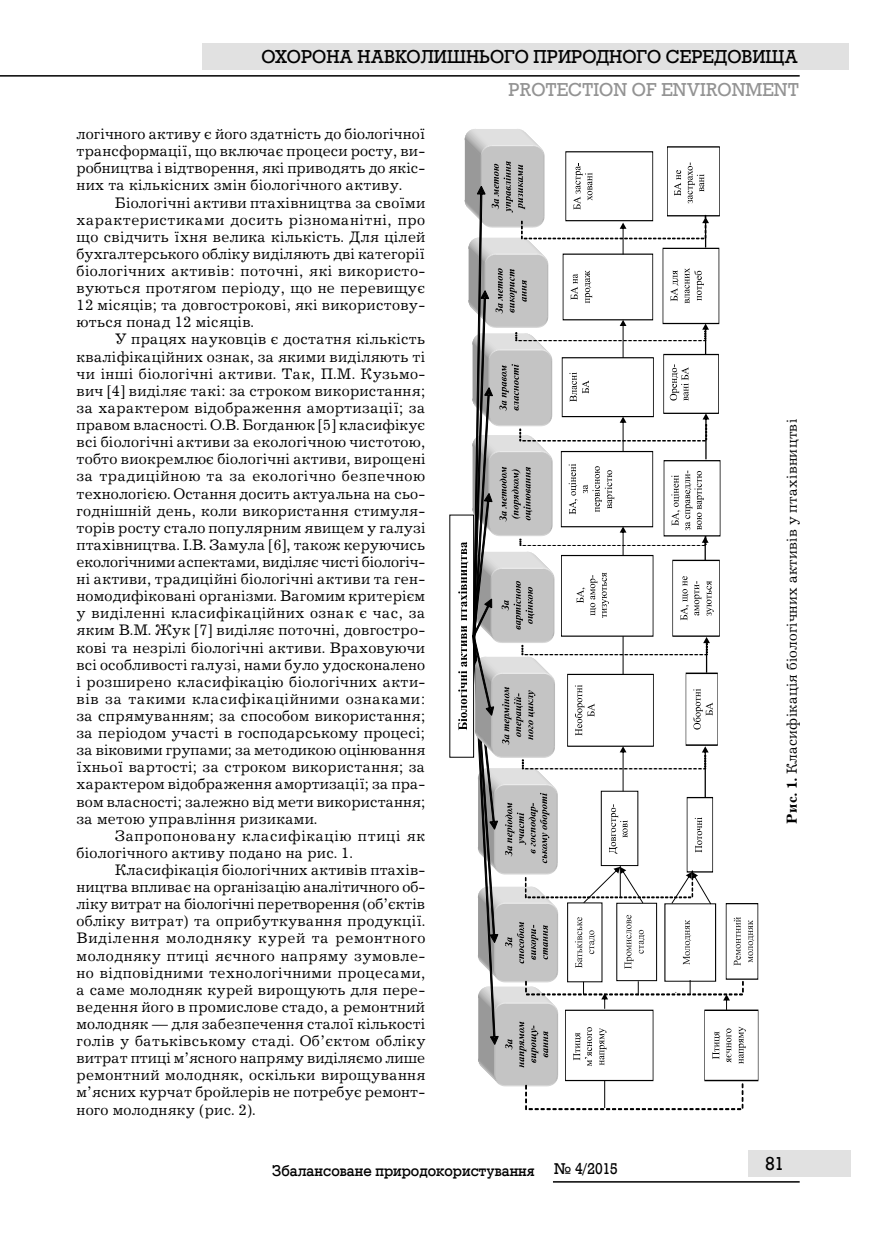
<style>
.page{position:relative;width:872px;height:1234px;background:#fff}
.page>*{position:absolute;margin:0;border:0;box-sizing:border-box;transform-origin:0 0}
.t1{font:18px "DIA Rodeo";color:#000}
.t2{font:18px "DIA Rodeo";color:#939393}
.t3{font:15.75px/17.1px "Journal C";letter-spacing:.015em;color:#000;text-align:justify}
.t4{font:15.75px/17.1px "Journal C";letter-spacing:.04em;color:#000}
.t5{font:15px "Journal C";letter-spacing:.015em;color:#000}
.t6{font:15px "DIA Rodeo";color:#000}
.s1{font-weight:700}
</style>
<div class="page">
<hr style="left:0;top:75px;width:799px;height:2px;background:#000">
<div style="left:748px;top:1149px;width:102px;height:27px;background:#e1e1e1"></div>
<hr style="left:553px;top:1180px;width:246px;height:2px;background:#000">
<div style="left:202px;top:43px;width:647px;height:27px;background:#e1e1e1"></div>
<svg style="left:458px;top:129px;width:296px;height:980px"></svg>
<p class="t1" style="left:262px;top:47px;width:538px">ОХОРОНА НАВКОЛИШНЬОГО ПРИРОДНОГО СЕРЕДОВИЩА</p>
<p class="t3" style="left:77px;top:126px;width:350px">логічного активу є його здатність до біологічної трансформації, що включає процеси росту, ви&shy;робництва і відтворення, які приводять до якіс&shy;них та кількісних змін біологічного активу.</p>
<p class="t3" style="left:77px;top:194px;width:350px;text-indent:38px">Біологічні активи птахівництва за своїми характеристиками досить різноманітні, про що свідчить їхня велика кількість. Для цілей бухгалтерського обліку виділяють дві категорії біологічних активів: поточні, які використо&shy;вуються протягом періоду, що не перевищує 12 місяців; та довгострокові, які використову&shy;ються понад 12 місяців.</p>
<p class="t3" style="left:77px;top:331px;width:350px;text-indent:38px">У працях науковців є достатня кількість кваліфікаційних ознак, за якими виділяють ті чи інші біологічні активи. Так, П.М. Кузьмо&shy;вич [4] виділяє такі: за строком використання; за характером відображення амортизації; за правом власності. О.В. Богданюк [5] класифікує всі біологічні активи за екологічною чистотою, тобто виокремлює біологічні активи, вирощені за традиційною та за екологічно безпечною технологією. Остання досить актуальна на сьо&shy;годнішній день, коли використання стимуля&shy;торів росту стало популярним явищем у галузі птахівництва. І.В. Замула [6], також керуючись екологічними аспектами, виділяє чисті біологіч&shy;ні активи, традиційні біологічні активи та ген&shy;номодифіковані організми. Вагомим критерієм у виділенні класифікаційних ознак є час, за яким В.М. Жук [7] виділяє поточні, довгостро&shy;кові та незрілі біологічні активи. Враховуючи всі особливості галузі, нами було удосконалено і розширено класифікацію біологічних акти&shy;вів за такими класифікаційними ознаками: за спрямуванням; за способом використання; за періодом участі в господарському процесі; за віковими групами; за методикою оцінювання їхньої вартості; за строком використання; за характером відображення амортизації; за пра&shy;вом власності; залежно від мети використання; за метою управління ризиками.</p>
<p class="t4" style="left:77px;top:827px;width:350px;text-indent:38px">Запропоновану класифікацію птиці як біологічного активу подано на рис. 1.</p>
<p class="t3" style="left:77px;top:861px;width:350px;text-indent:38px">Класифікація біологічних активів птахів&shy;ництва впливає на організацію аналітичного об&shy;ліку витрат на біологічні перетворення (об’єктів обліку витрат) та оприбуткування продукції.<br>Виділення молодняку курей та ремонтного молодняку птиці яєчного напряму зумовле&shy;но відповідними технологічними процесами, а саме молодняк курей вирощують для пере&shy;ведення його в промислове стадо, а ремонтний молодняк — для забезпечення сталої кількості голів у батьківському стаді. Об’єктом обліку витрат птиці м’ясного напряму виділяємо лише ремонтний молодняк, оскільки вирощування м’ясних курчат бройлерів не потребує ремонт&shy;ного молодняку (рис. 2).</p>
<p class="t2" style="left:508px;top:79px;width:292px">PROTECTION OF ENVIRONMENT</p>
<p class="t5" style="left:784px;top:823px;width:406px;rotate:-90deg"><span class="s1">Рис. 1.</span> Класифікація біологічних активів у птахівництві</p>
<p class="t6" style="left:272px;top:1161px;width:264px">Збалансоване природокористування</p>
<p class="t6" style="left:554px;top:1160px;width:65px">№ 4/2015</p>
<p class="t1" style="left:765px;top:1153px;width:20px">81</p>
</div>
